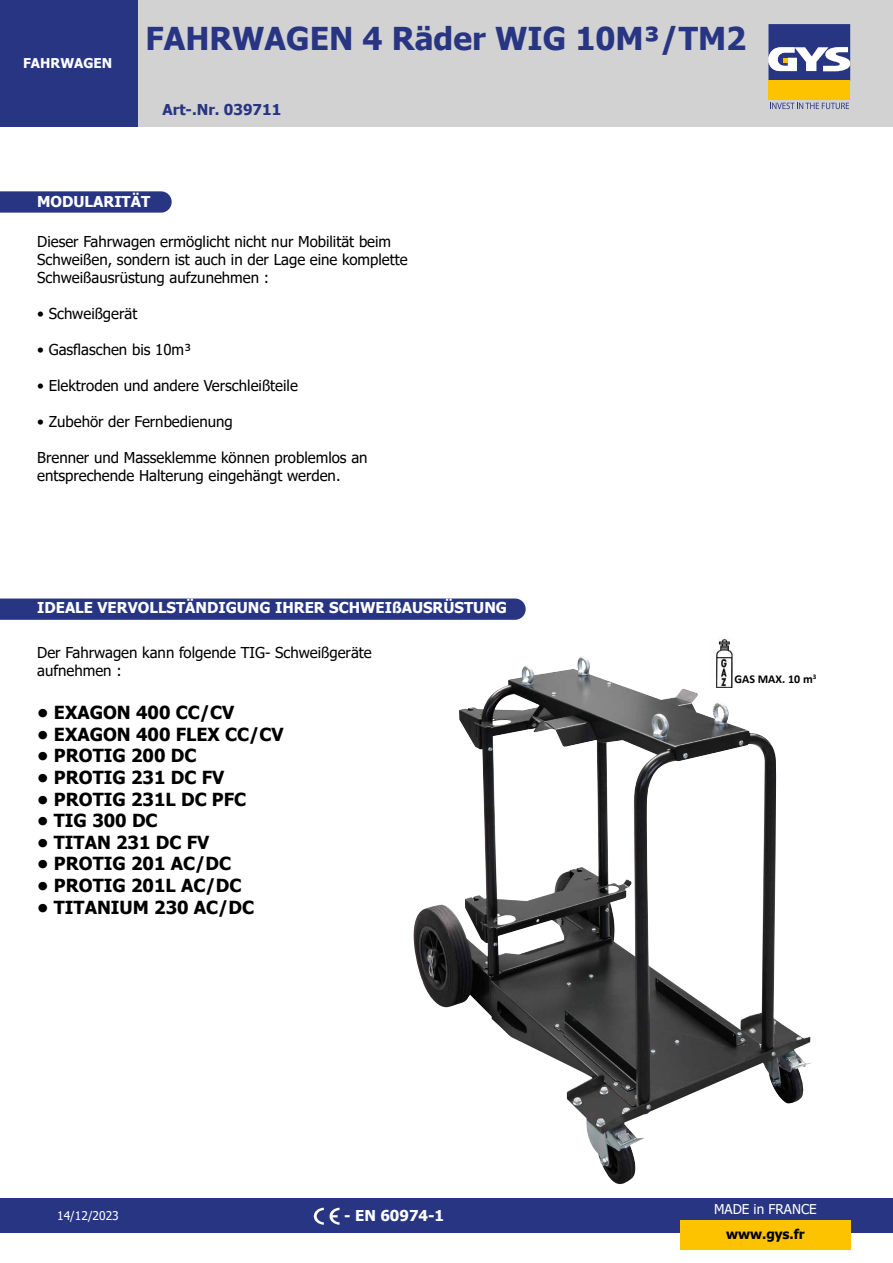
<style>
.page{position:relative;width:893px;height:1263px;background:#fff}
.page>*{position:absolute;margin:0;border:0;box-sizing:border-box;transform-origin:0 0}
.t1{font:700 31.5px "Tahoma";color:#283583}
.t2{font:700 18px "Tahoma";color:#000}
.t3{font:15px/18px "Tahoma";color:#000}
.t4{font:700 15px "Tahoma";color:#fff}
.t5{font:700 15px "Tahoma";color:#283583}
.t6{font:13.5px "Tahoma";color:#fff}
.t7{font:700 13.5px "Tahoma";color:#000}
.t8{font:700 13.5px "Tahoma";color:#fff}
.t9{font:700 12px "Calibri";color:#000}
.t10{font:12px "Tahoma";color:#fff}
</style>
<div class="page">
<div style="left:137px;top:0;width:756px;height:127px;background:#d2d2d2"></div>
<div style="left:0;top:1198px;width:893px;height:34px;background:#283583"></div>
<div style="left:768px;top:81px;width:82px;height:19px;background:#fdc300"></div>
<svg style="left:768px;top:24px;width:82px;height:57px;background:#676ea1"></svg>
<svg style="left:770px;top:103px;width:79px;height:6px"></svg>
<div style="left:0;top:0;width:137px;height:127px;background:#283583"></div>
<div style="left:680px;top:1220px;width:170px;height:30px;background:#fdc300"></div>
<img style="left:716px;top:639px;width:17px;height:17px">
<img style="left:413px;top:656px;width:399px;height:528px">
<svg style="left:314px;top:1208px;width:26px;height:17px"></svg>
<svg style="left:0;top:598px;width:526px;height:22px;background:#2f3c87"></svg>
<svg style="left:0;top:191px;width:172px;height:22px;background:#323e88"></svg>
<p class="t8" style="left:23px;top:53px;width:91px">FAHRWAGEN</p>
<p class="t1" style="left:145px;top:16px;width:602px">FAHRWAGEN 4 Räder WIG 10M³/TM2</p>
<p class="t5" style="left:163px;top:99px;width:120px">Art-.Nr. 039711</p>
<p class="t4" style="left:37px;top:191px;width:115px">MODULARITÄT</p>
<p class="t3" style="left:37px;top:233px;width:372px">Dieser Fahrwagen ermöglicht nicht nur Mobilität beim<br>Schweißen, sondern ist auch in der Lage eine komplette<br>Schweißausrüstung aufzunehmen :</p>
<p class="t3" style="left:37px;top:305px;width:102px">• Schweißgerät</p>
<p class="t3" style="left:37px;top:341px;width:156px">• Gasflaschen bis 10m³</p>
<p class="t3" style="left:37px;top:377px;width:262px">• Elektroden und andere Verschleißteile</p>
<p class="t3" style="left:37px;top:413px;width:197px">• Zubehör der Fernbedienung</p>
<p class="t3" style="left:37px;top:449px;width:332px">Brenner und Masseklemme können problemlos an entsprechende Halterung eingehängt werden.</p>
<p class="t4" style="left:37px;top:597px;width:471px">IDEALE VERVOLLSTÄNDIGUNG IHRER SCHWEIßAUSRÜSTUNG</p>
<p class="t3" style="left:37px;top:644px;width:336px">Der Fahrwagen kann folgende TIG- Schweißgeräte</p>
<p class="t3" style="left:37px;top:662px;width:86px">aufnehmen :</p>
<p class="t2" style="left:37px;top:700px;width:199px">• EXAGON 400 CC/CV</p>
<p class="t2" style="left:37px;top:721px;width:248px">• EXAGON 400 FLEX CC/CV</p>
<p class="t2" style="left:37px;top:743px;width:161px">• PROTIG 200 DC</p>
<p class="t2" style="left:37px;top:765px;width:189px">• PROTIG 231 DC FV</p>
<p class="t2" style="left:37px;top:786px;width:211px">• PROTIG 231L DC PFC</p>
<p class="t2" style="left:37px;top:808px;width:122px">• TIG 300 DC</p>
<p class="t2" style="left:37px;top:829px;width:174px">• TITAN 231 DC FV</p>
<p class="t2" style="left:37px;top:851px;width:195px">• PROTIG 201 AC/DC</p>
<p class="t2" style="left:37px;top:873px;width:206px">• PROTIG 201L AC/DC</p>
<p class="t2" style="left:37px;top:894px;width:219px">• TITANIUM 230 AC/DC</p>
<p class="t10" style="left:57px;top:1207px;width:63px">14/12/2023</p>
<p class="t4" style="left:344px;top:1205px;width:101px">- EN 60974-1</p>
<p class="t9" style="left:734px;top:670px;width:83px">GAS MAX. 10 m<sup>3</sup></p>
<p class="t6" style="left:714px;top:1200px;width:104px">MADE in FRANCE</p>
<p class="t7" style="left:726px;top:1225px;width:80px">www.gys.fr</p>
</div>
